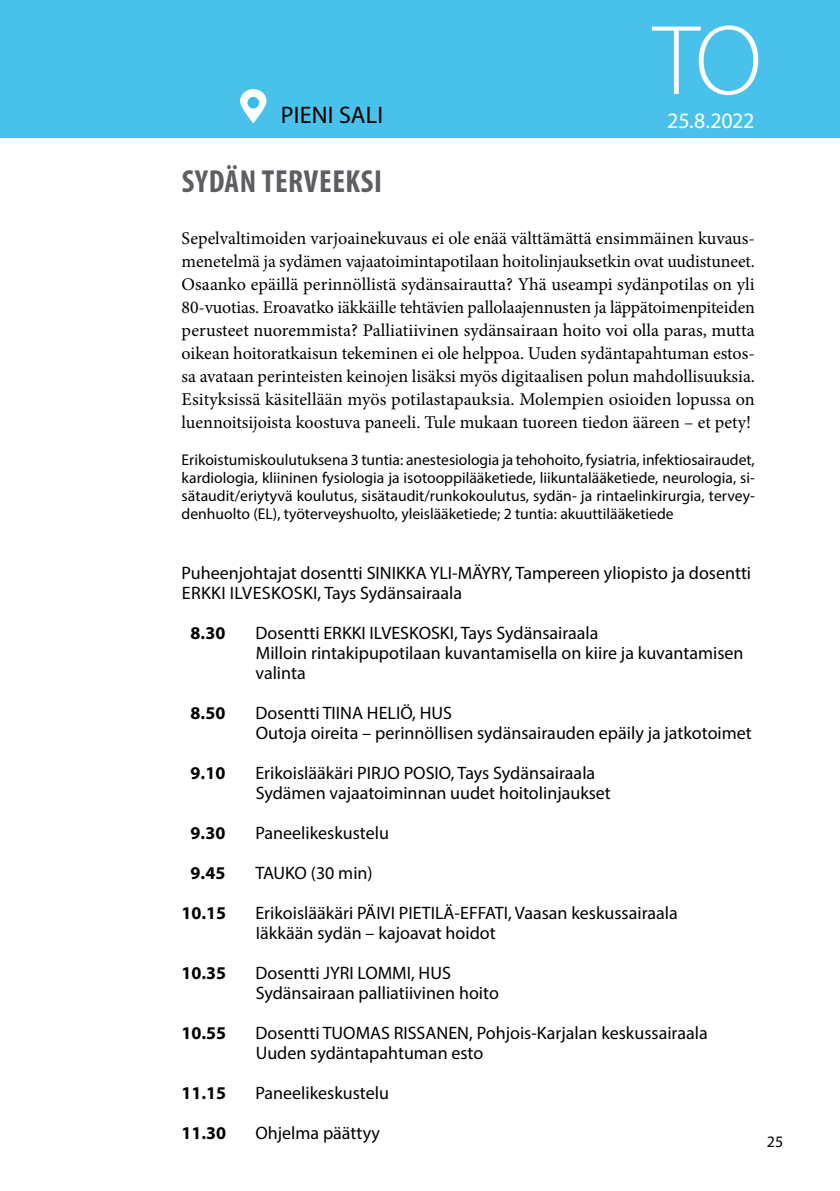
<style>
.page{position:relative;width:840px;height:1191px;background:#fff}
.page>*{position:absolute;margin:0;border:0;box-sizing:border-box;transform-origin:0 0}
.t1{font:300 100px "Myriad Pro";color:#fff}
.t2{font:700 condensed 32px "Myriad Pro";letter-spacing:.02em;color:#5f5d63}
.t3{font:24px "Myriad Pro";letter-spacing:.005em;color:#000}
.t4{font:22px "Myriad Pro";letter-spacing:-.01em;color:#fff}
.t5{font:18px/20px "Myriad Pro";color:#000}
.t6{font:18px/23px "Minion Pro";color:#000;text-align:justify}
.t7{font:700 18px "Myriad Pro";color:#000}
.t8{font:16px "Myriad Pro";color:#000}
.t9{font:15.6px/17.8px "Myriad Pro";color:#000;text-align:justify}
</style>
<div class="page">
<div style="left:0;top:0;width:839px;height:138px;background:#49c1ea"></div>
<svg style="left:240px;top:89px;width:26px;height:34px"></svg>
<div style="left:247px;top:97px;width:12px;height:12px;background:#34bde9;border-radius:50%"></div>
<h3 class="t3" style="left:281px;top:100px;width:104px">PIENI SALI</h3>
<h1 class="t1" style="left:652px;top:0;width:110px">TO</h1>
<p class="t4" style="left:667px;top:107px;width:89px">25.8.2022</p>
<h2 class="t2" style="left:182px;top:161px;width:202px">SYDÄN TERVEEKSI</h2>
<p class="t6" style="left:181px;top:226px;width:574px">Sepelvaltimoiden varjoainekuvaus ei ole enää välttämättä ensimmäinen kuvaus&shy;menetelmä ja sydämen vajaatoimintapotilaan hoitolinjauksetkin ovat uudistuneet.<br>Osaanko epäillä perinnöllistä sydänsairautta? Yhä useampi sydänpotilas on yli 80-vuotias. Eroavatko iäkkäille tehtävien pallolaajennusten ja läppätoimenpiteiden perusteet nuoremmista? Palliatiivinen sydänsairaan hoito voi olla paras, mutta oikean hoitoratkaisun tekeminen ei ole helppoa. Uuden sydäntapahtuman estos&shy;sa avataan perinteisten keinojen lisäksi myös digitaalisen polun mahdollisuuksia.<br>Esityksissä käsitellään myös potilastapauksia. Molempien osioiden lopussa on luennoitsijoista koostuva paneeli. Tule mukaan tuoreen tiedon ääreen – et pety!</p>
<p class="t9" style="left:181px;top:451px;width:574px">Erikoistumiskoulutuksena 3 tuntia: anestesiologia ja tehohoito, fysiatria, infektiosairaudet, kardiologia, kliininen fysiologia ja isotooppilääketiede, liikuntalääketiede, neurologia, si&shy;sätaudit/eriytyvä koulutus, sisätaudit/runkokoulutus, sydän- ja rintaelinkirurgia, tervey&shy;denhuolto (EL), työterveyshuolto, yleislääketiede; 2 tuntia: akuuttilääketiede</p>
<p class="t5" style="left:181px;top:562px;width:570px">Puheenjohtajat dosentti SINIKKA YLI-MÄYRY, Tampereen yliopisto ja dosentti<br>ERKKI ILVESKOSKI, Tays Sydänsairaala</p>
<p class="t7" style="left:190px;top:621px;width:36px">8.30</p>
<p class="t5" style="left:255px;top:622px;width:489px">Dosentti ERKKI ILVESKOSKI, Tays Sydänsairaala<br>Milloin rintakipupotilaan kuvantamisella on kiire ja kuvantamisen valinta</p>
<p class="t7" style="left:190px;top:701px;width:36px">8.50</p>
<p class="t5" style="left:255px;top:702px;width:497px">Dosentti TIINA HELIÖ, HUS<br>Outoja oireita – perinnöllisen sydänsairauden epäily ja jatkotoimet</p>
<p class="t7" style="left:190px;top:761px;width:36px">9.10</p>
<p class="t5" style="left:255px;top:762px;width:357px">Erikoislääkäri PIRJO POSIO, Tays Sydänsairaala<br>Sydämen vajaatoiminnan uudet hoitolinjaukset</p>
<p class="t7" style="left:190px;top:821px;width:36px">9.30</p>
<p class="t5" style="left:255px;top:822px;width:135px">Paneelikeskustelu</p>
<p class="t7" style="left:190px;top:861px;width:36px">9.45</p>
<p class="t5" style="left:255px;top:862px;width:119px">TAUKO (30 min)</p>
<p class="t7" style="left:181px;top:901px;width:46px">10.15</p>
<p class="t5" style="left:255px;top:902px;width:423px">Erikoislääkäri PÄIVI PIETILÄ-EFFATI, Vaasan keskussairaala<br>Iäkkään sydän – kajoavat hoidot</p>
<p class="t7" style="left:181px;top:961px;width:46px">10.35</p>
<p class="t5" style="left:255px;top:962px;width:245px">Dosentti JYRI LOMMI, HUS<br>Sydänsairaan palliatiivinen hoito</p>
<p class="t7" style="left:181px;top:1021px;width:46px">10.55</p>
<p class="t5" style="left:255px;top:1022px;width:453px">Dosentti TUOMAS RISSANEN, Pohjois-Karjalan keskussairaala<br>Uuden sydäntapahtuman esto</p>
<p class="t7" style="left:181px;top:1081px;width:46px">11.15</p>
<p class="t5" style="left:255px;top:1082px;width:135px">Paneelikeskustelu</p>
<p class="t7" style="left:181px;top:1121px;width:46px">11.30</p>
<p class="t5" style="left:255px;top:1122px;width:126px">Ohjelma päättyy</p>
<p class="t8" style="left:766px;top:1132px;width:18px">25</p>
</div>
